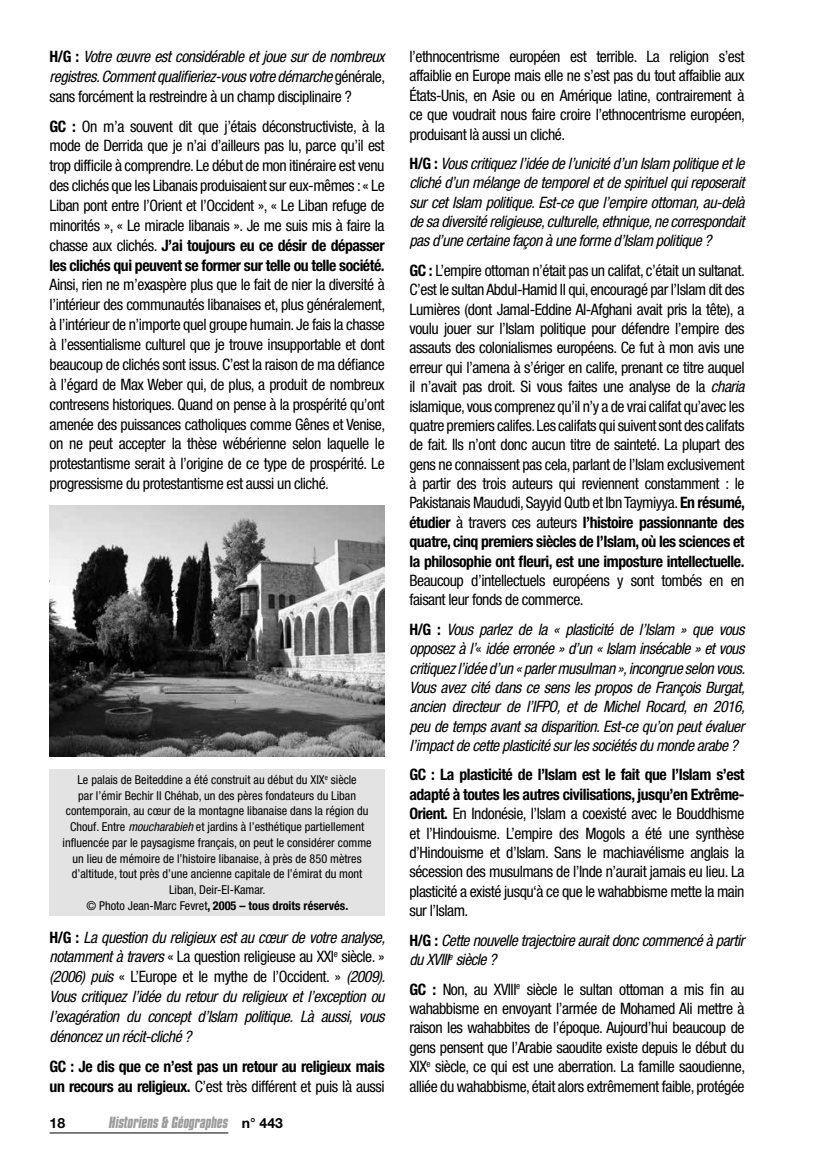
<style>
.page{position:relative;width:819px;height:1166px;background:#fff}
.page>*{position:absolute;margin:0;border:0;box-sizing:border-box;transform-origin:0 0}
.t1{font:condensed 15.75px/19.4px "Helvetica Neue";letter-spacing:-.03em;color:#000;text-align:justify}
.t2{font:italic condensed 15.75px/19.4px "Helvetica Neue";letter-spacing:-.03em;color:#000;text-align:justify}
.t3{font:700 condensed 15.75px/19.8px "Helvetica Neue";letter-spacing:-.03em;color:#000}
.t4{font:italic 700 14px "Compacta BT";color:#9c9c9d}
.t5{font:700 14px "Helvetica Neue";color:#000}
.t6{font:condensed 12.25px/15.8px "Helvetica Neue";color:#000;text-align:center}
.s1{font-weight:700;font-style:normal}
.s2{font-style:normal}
.s3{font-weight:700}
.s4{font-style:italic}
.s5{font-weight:400}
.s6{font-family:"Helvetica Neue";font-style:normal;color:#000}
</style>
<div class="page">
<hr style="left:50px;top:1132px;width:178px;height:1px;background:#000">
<img style="left:50px;top:505px;width:334px;height:251px">
<div style="left:50px;top:769px;width:334px;height:146px;background:#e3e3e3"></div>
<p class="t2" style="left:50px;top:46px;width:337px"><span class="s1">H/G :</span> Votre œuvre est considérable et joue sur de nombreux registres. Comment qualifieriez-vous votre démarche <span class="s2">générale, sans forcément la restreindre à un champ disciplinaire ?</span></p>
<p class="t1" style="left:50px;top:116px;width:336px"><span class="s3">GC :</span> On m’a souvent dit que j’étais déconstructiviste, à la mode de Derrida que je n’ai d’ailleurs pas lu, parce qu’il est trop difficile à comprendre. Le début de mon itinéraire est venu des clichés que les Libanais produisaient sur eux-mêmes : « Le Liban pont entre l’Orient et l’Occident », « Le Liban refuge de minorités », « Le miracle libanais ». Je me suis mis à faire la chasse aux clichés. <span class="s3">J’ai toujours eu ce désir de dépasser les clichés qui peuvent se former sur telle ou telle société.</span></p>
<p class="t1" style="left:50px;top:275px;width:337px">Ainsi, rien ne m’exaspère plus que le fait de nier la diversité à l’intérieur des communautés libanaises et, plus généralement, à l’intérieur de n’importe quel groupe humain. Je fais la chasse à l’essentialisme culturel que je trouve insupportable et dont beaucoup de clichés sont issus. C’est la raison de ma défiance à l’égard de Max Weber qui, de plus, a produit de nombreux contresens historiques. Quand on pense à la prospérité qu’ont amenée des puissances catholiques comme Gênes et Venise, on ne peut accepter la thèse wébérienne selon laquelle le protestantisme serait à l’origine de ce type de prospérité. Le progressisme du protestantisme est aussi un cliché.</p>
<p class="t6" style="left:63px;top:771px;width:310px">Le palais de Beiteddine a été construit au début du XIX<sup>e</sup> siècle<br>par l’émir Bechir II Chéhab, un des pères fondateurs du Liban contemporain, au cœur de la montagne libanaise dans la région du Chouf. Entre <span class="s4">moucharabieh</span> et jardins à l’esthétique partiellement influencée par le paysagisme français, on peut le considérer comme un lieu de mémoire de l’histoire libanaise, à près de 850 mètres d’altitude, tout près d’une ancienne capitale de l’émirat du mont Liban, Deir-El-Kamar.<br>© Photo Jean-Marc Fevret<span class="s3">, 2005 – tous droits réservés.</span></p>
<p class="t2" style="left:50px;top:927px;width:337px;line-height:19.9px"><span class="s1">H/G :</span> La question du religieux est au cœur de votre analyse, notamment à travers <span class="s2">« La question religieuse au XXI</span> <sup>e</sup> <span class="s2">siècle. » </span>(2006) puis <span class="s2">« L’Europe et le mythe de l’Occident. »</span> (2009).<br>Vous critiquez l’idée du retour du religieux et l’exception ou l’exagération du concept d’Islam politique. Là aussi, vous dénoncez un récit-cliché ?</p>
<p class="t3" style="left:50px;top:1056px;width:336px">GC : Je dis que ce n’est pas un retour au religieux mais un recours au religieux. <span class="s5">C’est très différent et puis là aussi</span></p>
<p class="t5" style="left:50px;top:1114px;width:17px">18</p>
<p class="t4" style="left:109px;top:1113px;width:175px">Historiens &amp; Géographes <span class="s6">n° 443</span></p>
<p class="t1" style="left:409px;top:47px;width:337px">l’ethnocentrisme européen est terrible. La religion s’est affaiblie en Europe mais elle ne s’est pas du tout affaiblie aux États-Unis, en Asie ou en Amérique latine, contrairement à ce que voudrait nous faire croire l’ethnocentrisme européen, produisant là aussi un cliché.</p>
<p class="t2" style="left:409px;top:153px;width:336px"><span class="s1">H/G :</span> Vous critiquez l’idée de l’unicité d’un Islam politique et le cliché d’un mélange de temporel et de spirituel qui reposerait sur cet Islam politique. Est-ce que l’empire ottoman, au-delà de sa diversité religieuse, culturelle, ethnique, ne correspondait pas d’une certaine façon à une forme d’Islam politique ?</p>
<p class="t1" style="left:409px;top:260px;width:337px"><span class="s3">GC :</span> L’empire ottoman n’était pas un califat, c’était un sultanat.<br>C’est le sultan Abdul-Hamid II qui, encouragé par l’Islam dit des Lumières (dont Jamal-Eddine Al-Afghani avait pris la tête), a voulu jouer sur l’Islam politique pour défendre l’empire des assauts des colonialismes européens. Ce fut à mon avis une erreur qui l’amena à s’ériger en calife, prenant ce titre auquel il n’avait pas droit. Si vous faites une analyse de la <span class="s4">charia </span>islamique, vous comprenez qu’il n’y a de vrai califat qu’avec les quatre premiers califes. Les califats qui suivent sont des califats de fait. Ils n’ont donc aucun titre de sainteté. La plupart des gens ne connaissent pas cela, parlant de l’Islam exclusivement à partir des trois auteurs qui reviennent constamment : le Pakistanais Maududi, Sayyid Qutb et Ibn Taymiyya. <span class="s3">En résumé, étudier</span> à travers ces auteurs <span class="s3">l’histoire passionnante des quatre, cinq premiers siècles de l’Islam, où les sciences et la philosophie ont fleuri, est une imposture intellectuelle.</span></p>
<p class="t1" style="left:409px;top:571px;width:336px">Beaucoup d’intellectuels européens y sont tombés en en faisant leur fonds de commerce.</p>
<p class="t2" style="left:409px;top:619px;width:337px"><span class="s1">H/G :</span> Vous parlez de la « plasticité de l’Islam » que vous opposez à l’<span class="s2">«</span> idée erronée » d’un « Islam insécable » et vous critiquez l’idée d’un « parler musulman », incongrue selon vous.<br>Vous avez cité dans ce sens les propos de François Burgat, ancien directeur de l’IFPO, et de Michel Rocard, en 2016, peu de temps avant sa disparition. Est-ce qu’on peut évaluer l’impact de cette plasticité sur les sociétés du monde arabe ?</p>
<p class="t1" style="left:409px;top:765px;width:336px"><span class="s3">GC : La plasticité de l’Islam est le fait que l’Islam s’est adapté à toutes les autres civilisations, jusqu’en Extrême-Orient.</span> En Indonésie, l’Islam a coexisté avec le Bouddhisme et l’Hindouisme. L’empire des Mogols a été une synthèse d’Hindouisme et d’Islam. Sans le machiavélisme anglais la sécession des musulmans de l’Inde n’aurait jamais eu lieu. La plasticité a existé jusqu‘à ce que le wahabbisme mette la main sur l’Islam.</p>
<p class="t2" style="left:409px;top:930px;width:336px"><span class="s1">H/G :</span> Cette nouvelle trajectoire aurait donc commencé à partir du XVIII<sup>e</sup> siècle ?</p>
<p class="t1" style="left:409px;top:979px;width:337px"><span class="s3">GC :</span> Non, au XVIII <sup>e</sup> siècle le sultan ottoman a mis fin au wahabbisme en envoyant l’armée de Mohamed Ali mettre à raison les wahabbites de l’époque. Aujourd’hui beaucoup de gens pensent que l’Arabie saoudite existe depuis le début du XIX<sup>e</sup> siècle, ce qui est une aberration. La famille saoudienne, alliée du wahabbisme, était alors extrêmement faible, protégée</p>
</div>
